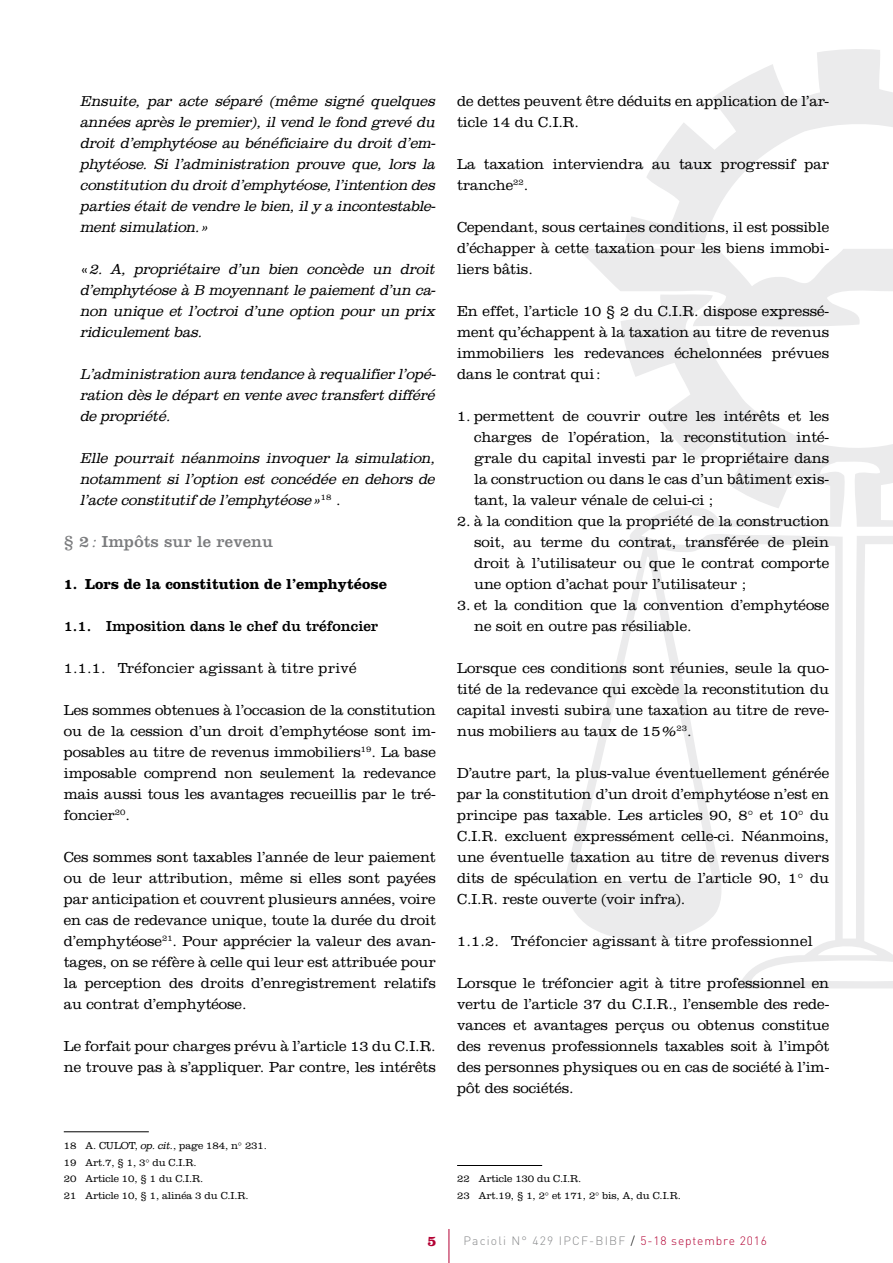
<style>
.page{position:relative;width:893px;height:1263px;background:#fff}
.page>*{position:absolute;margin:0;border:0;box-sizing:border-box;transform-origin:0 0}
.t1{font:16.5px "Clarendon LT Std";letter-spacing:.01em;color:#7b7c7e}
.t2{font:300 15px/21px "Clarendon LT Std";letter-spacing:-.005em;color:#000;text-align:justify}
.t3{font:italic 300 15px/21px "Clarendon Std";letter-spacing:-.015em;color:#000;text-align:justify}
.t4{font:700 15px "Clarendon LT Std";color:#000}
.t5{font:15px "Clarendon LT Std";color:#000}
.t6{font:700 14.85px "Clarendon LT Std";color:#b30033}
.t7{font:300 12px "DIN";letter-spacing:.1em;color:#87888a}
.t8{font:300 10.5px/16.8px "Clarendon LT Std";letter-spacing:-.015em;color:#000}
.s1{font-family:"Clarendon LT Std";font-style:normal}
.s2{font-family:"Clarendon Std";font-weight:300;font-style:italic}
.s3{font-family:"Clarendon Std";font-style:italic}
.s4{color:#000}
.s5{color:#b30033}
</style>
<div class="page">
<svg style="left:565px;top:49px;width:328px;height:939px"></svg>
<hr style="left:449px;top:1229px;width:1px;height:34px;background:#b30033">
<hr style="left:64px;top:1131px;width:85px;height:1px;background:#000">
<hr style="left:457px;top:1165px;width:85px;height:1px;background:#000">
<p class="t3" style="left:81px;top:91px;width:357px">Ensuite, par acte séparé (même signé quelques années après le premier), il vend le fond grevé du droit d’emphytéose au bénéficiaire du droit d’em&shy;phytéose. Si l’administration prouve que, lors la constitution du droit d’emphytéose, l’intention des parties était de vendre le bien, il y a incontestable&shy;ment simulation. »</p>
<p class="t3" style="left:81px;top:259px;width:357px"><span class="s1">«</span>2. A, propriétaire d’un bien concède un droit d’emphytéose à B moyennant le paiement d’un ca&shy;non unique et l’octroi d’une option pour un prix ridiculement bas.</p>
<p class="t3" style="left:81px;top:364px;width:357px">L’administration aura tendance à requalifier l’opé&shy;ration dès le départ en vente avec transfert différé de propriété.</p>
<p class="t3" style="left:81px;top:448px;width:357px">Elle pourrait néanmoins invoquer la simulation, notamment si l’option est concédée en dehors de l’acte constitutif de l’emphytéose»<sup>18</sup> <span class="s1">.</span></p>
<p class="t1" style="left:64px;top:532px;width:211px">§ 2<span class="s2">:</span> Impôts sur le revenu</p>
<p class="t4" style="left:64px;top:575px;width:325px">1. Lors de la constitution de l’emphytéose</p>
<p class="t5" style="left:64px;top:617px;width:316px">1.1. Imposition dans le chef du tréfoncier</p>
<p class="t2" style="left:64px;top:658px;width:294px">1.1.1. Tréfoncier agissant à titre privé</p>
<p class="t2" style="left:64px;top:700px;width:374px">Les sommes obtenues à l’occasion de la constitution ou de la cession d’un droit d’emphytéose sont im&shy;posables au titre de revenus immobiliers<sup>19</sup>. La base imposable comprend non seulement la redevance mais aussi tous les avantages recueillis par le tré&shy;foncier<sup>20</sup>.</p>
<p class="t2" style="left:64px;top:847px;width:374px">Ces sommes sont taxables l’année de leur paiement ou de leur attribution, même si elles sont payées par anticipation et couvrent plusieurs années, voire en cas de redevance unique, toute la durée du droit d’emphytéose<sup>21</sup>. Pour apprécier la valeur des avan&shy;tages, on se réfère à celle qui leur est attribuée pour la perception des droits d’enregistrement relatifs au contrat d’emphytéose.</p>
<p class="t2" style="left:64px;top:1036px;width:374px">Le forfait pour charges prévu à l’article 13 du C.I.R. ne trouve pas à s’appliquer. Par contre, les intérêts</p>
<p class="t8" style="left:64px;top:1137px;width:205px">18 A. CULOT, <span class="s3">op. cit.</span>, page 184, n° 231.<br>19 Art.7, § 1, 3° du C.I.R.<br>20 Article 10, § 1 du C.I.R.<br>21 Article 10, § 1, alinéa 3 du C.I.R.</p>
<p class="t2" style="left:457px;top:91px;width:374px">de dettes peuvent être déduits en application de l’ar&shy;ticle 14 du C.I.R.</p>
<p class="t2" style="left:457px;top:154px;width:374px">La taxation interviendra au taux progressif par tranche<sup>22</sup>.</p>
<p class="t2" style="left:457px;top:217px;width:374px">Cependant, sous certaines conditions, il est possible d’échapper à cette taxation pour les biens immobi&shy;liers bâtis.</p>
<p class="t2" style="left:457px;top:301px;width:374px">En effet, l’article 10 § 2 du C.I.R. dispose expressé&shy;ment qu’échappent à la taxation au titre de revenus immobiliers les redevances échelonnées prévues dans le contrat qui:</p>
<p class="t2" style="left:474px;top:406px;width:357px;text-indent:-17px">1. permettent de couvrir outre les intérêts et les charges de l’opération, la reconstitution inté&shy;grale du capital investi par le propriétaire dans la construction ou dans le cas d’un bâtiment exis&shy;tant, la valeur vénale de celui-ci ;</p>
<p class="t2" style="left:474px;top:511px;width:357px;text-indent:-17px">2. à la condition que la propriété de la construction soit, au terme du contrat, transférée de plein droit à l’utilisateur ou que le contrat comporte une option d’achat pour l’utilisateur ;</p>
<p class="t2" style="left:474px;top:595px;width:357px;text-indent:-17px">3. et la condition que la convention d’emphytéose ne soit en outre pas résiliable.</p>
<p class="t2" style="left:457px;top:658px;width:374px">Lorsque ces conditions sont réunies, seule la quo&shy;tité de la redevance qui excède la reconstitution du capital investi subira une taxation au titre de reve&shy;nus mobiliers au taux de 15<span class="s3">%</span><sup>23</sup>.</p>
<p class="t2" style="left:457px;top:763px;width:374px">D’autre part, la plus-value éventuellement générée par la constitution d’un droit d’emphytéose n’est en principe pas taxable. Les articles 90, 8° et 10° du C.I.R. excluent expressément celle-ci. Néanmoins, une éventuelle taxation au titre de revenus divers dits de spéculation en vertu de l’article 90, 1° du C.I.R. reste ouverte (voir infra).</p>
<p class="t2" style="left:457px;top:931px;width:357px">1.1.2. Tréfoncier agissant à titre professionnel</p>
<p class="t2" style="left:457px;top:973px;width:374px">Lorsque le tréfoncier agit à titre professionnel en vertu de l’article 37 du C.I.R., l’ensemble des rede&shy;vances et avantages perçus ou obtenus constitue des revenus professionnels taxables soit à l’impôt des personnes physiques ou en cas de société à l’im&shy;pôt des sociétés.</p>
<p class="t8" style="left:457px;top:1170px;width:225px">22 Article 130 du C.I.R.<br>23 Art.19, § 1, 2° et 171, 2° bis, A, du C.I.R.</p>
<p class="t6" style="left:427px;top:1232px;width:11px">5</p>
<p class="t7" style="left:463px;top:1233px;width:305px">Pacioli N° 429 IPCF-BIBF <span class="s4">/</span> <span class="s5">5-18 septembre 2016</span></p>
</div>
